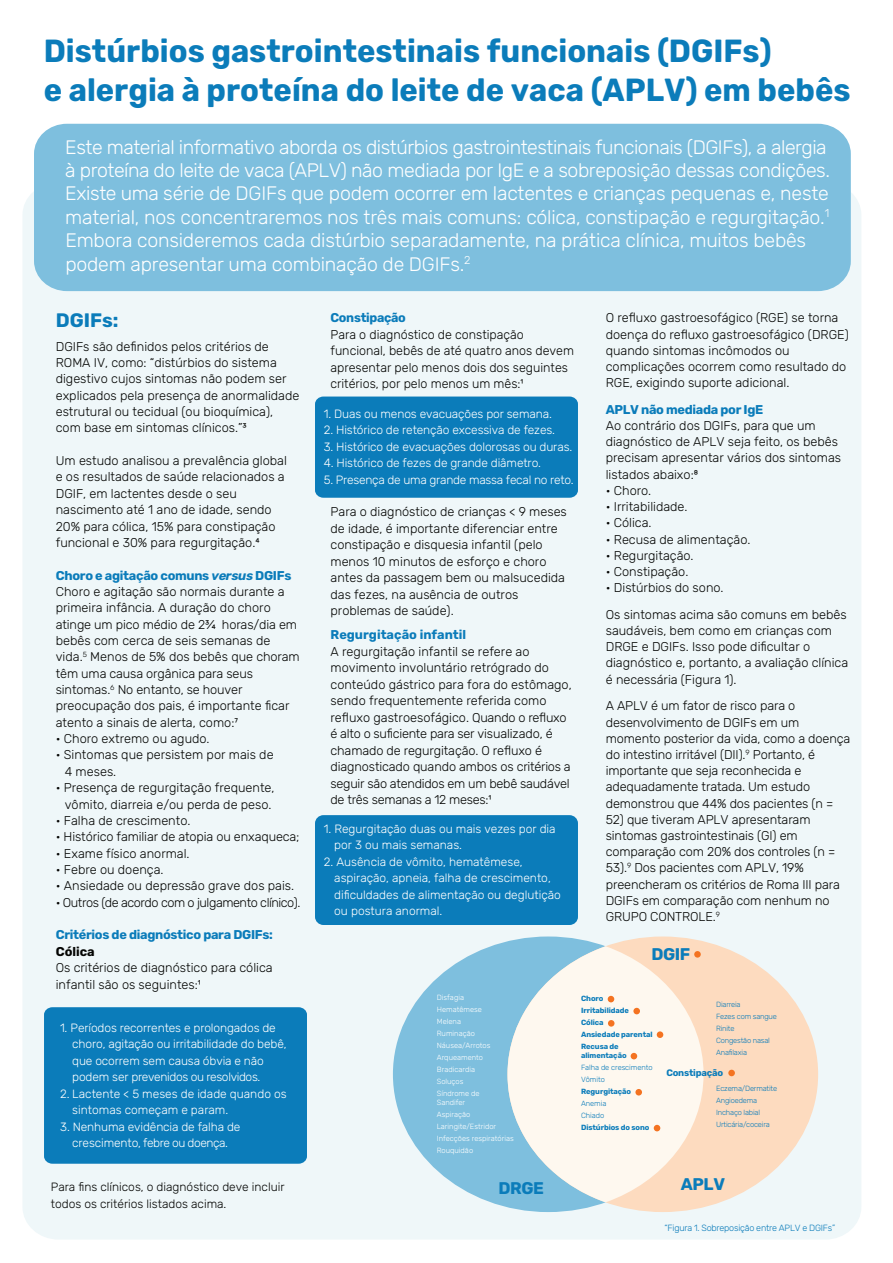
<style>
.page{position:relative;width:893px;height:1263px;background:#fff}
.page>*{position:absolute;margin:0;border:0;box-sizing:border-box;transform-origin:0 0}
.t1{font:700 31.95px/38.4px "Rubik";color:#0b7cba}
.t2{font:300 19.5px/23.4px "Rubik";letter-spacing:-.01em;color:#fff}
.t3{font:700 19.5px "Rubik";color:#0b7cba}
.t4{font:700 16.95px "Rubik";letter-spacing:-.025em;color:#0b7cba}
.t5{font:300 12.75px/16.2px "Rubik";color:#040503}
.t6{font:700 12.75px "Rubik";letter-spacing:-.025em;color:#0b7cba}
.t7{font:300 12.75px "Rubik";letter-spacing:-.035em;color:#040503}
.t8{font:700 12.75px "Rubik";color:#0b7cba}
.t9{font:700 12.75px "Rubik";color:#040503}
.t10{font:300 12px/16.5px "Rubik";letter-spacing:-.01em;color:#fff}
.t11{font:300 12px/16.5px "Rubik";color:#040503}
.t12{font:700 9.45px "Rubik";letter-spacing:-.025em;color:#0b7cba}
.t13{font:300 9px "Rubik";letter-spacing:-.025em;color:#0b7cba}
.t14{font:300 7.5px/12px "Rubik";color:#fff}
.t15{font:300 7.5px/12px "Rubik";letter-spacing:-.025em;color:#0b7cba}
.t16{font:700 7.5px/12px "Rubik";letter-spacing:-.01em;color:#0b7cba}
.s1{font-weight:700;color:#0b7cba}
.s2{font-weight:700;font-style:italic;color:#0b7cba}
</style>
<div class="page">
<div style="left:23px;top:192px;width:838px;height:1047px;background:#eff7f9"></div>
<div style="left:44px;top:1007px;width:263px;height:157px;background:#0b7cba;border-radius:8px"></div>
<div style="left:315px;top:815px;width:263px;height:110px;background:#0b7cba;border-radius:8px"></div>
<div style="left:34px;top:124px;width:817px;height:167px;background:#7ebfde;border-radius:32px"></div>
<div style="left:315px;top:396px;width:263px;height:102px;background:#0b7cba;border-radius:8px"></div>
<div style="left:393px;top:936px;width:311px;height:276px;background:#7ebfde;border-radius:50%"></div>
<div style="left:507px;top:936px;width:311px;height:276px;background:#fddbbf;border-radius:50%"></div>
<div style="left:507px;top:946px;width:197px;height:256px;background:#fef8ef;border-radius:50%"></div>
<div style="left:694px;top:951px;width:7px;height:7px;background:#f47321;border-radius:50%"></div>
<svg style="left:608px;top:996px;width:6px;height:6px"></svg>
<div style="left:633px;top:1008px;width:7px;height:6px;background:#f47321;border-radius:50%"></div>
<svg style="left:608px;top:1020px;width:6px;height:6px"></svg>
<div style="left:657px;top:1031px;width:6px;height:7px;background:#f47321;border-radius:50%"></div>
<svg style="left:631px;top:1053px;width:6px;height:6px"></svg>
<div style="left:635px;top:1089px;width:7px;height:6px;background:#f47321;border-radius:50%"></div>
<svg style="left:654px;top:1125px;width:6px;height:6px"></svg>
<div style="left:728px;top:1070px;width:7px;height:6px;background:#f47321;border-radius:50%"></div>
<h1 class="t1" style="left:44px;top:32px;width:808px">Distúrbios gastrointestinais funcionais (DGIFs)<br>e alergia à proteína do leite de vaca (APLV) em bebês</h1>
<p class="t2" style="left:65px;top:136px;width:766px">Este material informativo aborda os distúrbios gastrointestinais funcionais (DGIFs), a alergia à proteína do leite de vaca (APLV) não mediada por IgE e a sobreposição dessas condições.<br>Existe uma série de DGIFs que podem ocorrer em lactentes e crianças pequenas e, neste material, nos concentraremos nos três mais comuns: cólica, constipação e regurgitação.<sup>1<br></sup>Embora consideremos cada distúrbio separadamente, na prática clínica, muitos bebês podem apresentar uma combinação de DGIFs.<sup>2</sup></p>
<h2 class="t3" style="left:56px;top:309px;width:64px">DGIFs:</h2>
<p class="t5" style="left:56px;top:339px;width:245px">DGIFs são definidos pelos critérios de ROMA IV, como: “distúrbios do sistema digestivo cujos sintomas não podem ser explicados pela presença de anormalidade estrutural ou tecidual (ou bioquímica), com base em sintomas clínicos.”3</p>
<p class="t5" style="left:56px;top:453px;width:233px">Um estudo analisou a prevalência global e os resultados de saúde relacionados a DGIF, em lactentes desde o seu nascimento até 1 ano de idade, sendo 20% para cólica, 15% para constipação funcional e 30% para regurgitação.4</p>
<p class="t5" style="left:56px;top:567px;width:246px"><span class="s1">Choro e agitação comuns</span> <span class="s2">versus</span> <span class="s1">DGIFs </span>Choro e agitação são normais durante a primeira infância. A duração do choro atinge um pico médio de 2¾ horas/dia em bebês com cerca de seis semanas de vida.<sup>5</sup> Menos de 5% dos bebês que choram têm uma causa orgânica para seus sintomas.<sup>6</sup> No entanto, se houver preocupação dos pais, é importante ficar atento a sinais de alerta, como:7</p>
<p class="t5" style="left:56px;top:731px;width:155px">• Choro extremo ou agudo.</p>
<p class="t5" style="left:65px;top:747px;width:210px;text-indent:-9px">• Sintomas que persistem por mais de<br>4 meses.</p>
<p class="t5" style="left:56px;top:780px;width:220px;text-align:center">• Presença de regurgitação frequente, vômito, diarreia e/ou perda de peso.</p>
<p class="t5" style="left:56px;top:813px;width:136px">• Falha de crescimento.</p>
<p class="t5" style="left:56px;top:829px;width:245px">• Histórico familiar de atopia ou enxaqueca;</p>
<p class="t5" style="left:56px;top:846px;width:135px">• Exame físico anormal.</p>
<p class="t5" style="left:56px;top:862px;width:109px">• Febre ou doença.</p>
<p class="t5" style="left:56px;top:878px;width:240px">• Ansiedade ou depressão grave dos pais.</p>
<p class="t7" style="left:56px;top:893px;width:246px">• Outros (de acordo com o julgamento clínico).</p>
<p class="t6" style="left:56px;top:927px;width:219px">Critérios de diagnóstico para DGIFs:</p>
<p class="t9" style="left:56px;top:944px;width:41px">Cólica</p>
<p class="t5" style="left:56px;top:960px;width:218px">Os critérios de diagnóstico para cólica infantil são os seguintes:1</p>
<p class="t10" style="left:72px;top:1020px;width:216px;text-indent:-12px">1. Períodos recorrentes e prolongados de choro, agitação ou irritabilidade do bebê, que ocorrem sem causa óbvia e não podem ser prevenidos ou resolvidos.</p>
<p class="t10" style="left:72px;top:1086px;width:216px;text-indent:-12px">2. Lactente &lt; 5 meses de idade quando os sintomas começam e param.</p>
<p class="t10" style="left:60px;top:1119px;width:182px;text-align:center">3. Nenhuma evidência de falha de crescimento, febre ou doença.</p>
<p class="t11" style="left:51px;top:1179px;width:235px">Para fins clínicos, o diagnóstico deve incluir todos os critérios listados acima.</p>
<p class="t5" style="left:606px;top:310px;width:245px">O refluxo gastroesofágico (RGE) se torna doença do refluxo gastroesofágico (DRGE) quando sintomas incômodos ou complicações ocorrem como resultado do RGE, exigindo suporte adicional.</p>
<p class="t6" style="left:606px;top:402px;width:159px">APLV não mediada por IgE</p>
<p class="t5" style="left:606px;top:418px;width:237px">Ao contrário dos DGIFs, para que um diagnóstico de APLV seja feito, os bebês precisam apresentar vários dos sintomas listados abaixo:8</p>
<p class="t5" style="left:606px;top:483px;width:47px">• Choro.</p>
<p class="t5" style="left:606px;top:499px;width:83px">• Irritabilidade.</p>
<p class="t5" style="left:606px;top:515px;width:47px">• Cólica.</p>
<p class="t5" style="left:606px;top:532px;width:146px">• Recusa de alimentação.</p>
<p class="t5" style="left:606px;top:548px;width:89px">• Regurgitação.</p>
<p class="t5" style="left:606px;top:564px;width:84px">• Constipação.</p>
<p class="t5" style="left:606px;top:575px;width:242px;line-height:26.7px">• Distúrbios do sono.<br>Os sintomas acima são comuns em bebês</p>
<p class="t5" style="left:606px;top:623px;width:244px">saudáveis, bem como em crianças com DRGE e DGIFs. Isso pode dificultar o diagnóstico e, portanto, a avaliação clínica é necessária (Figura 1).</p>
<p class="t5" style="left:606px;top:698px;width:246px">A APLV é um fator de risco para o desenvolvimento de DGIFs em um momento posterior da vida, como a doença do intestino irritável (DII).<sup>9</sup> Portanto, é importante que seja reconhecida e adequadamente tratada. Um estudo demonstrou que 44% dos pacientes (n =</p>
<p class="t5" style="left:606px;top:812px;width:236px">52) que tiveram APLV apresentaram sintomas gastrointestinais (GI) em comparação com 20% dos controles (n = 53).<sup>9</sup> Dos pacientes com APLV, 19% preencheram os critérios de Roma III para DGIFs em comparação com nenhum no GRUPO CONTROLE.<sup>9</sup></p>
<p class="t6" style="left:330px;top:310px;width:77px">Constipação</p>
<p class="t5" style="left:330px;top:327px;width:245px">Para o diagnóstico de constipação funcional, bebês de até quatro anos devem apresentar pelo menos dois dos seguintes critérios, por pelo menos um mês:1</p>
<p class="t10" style="left:324px;top:406px;width:230px">1. Duas ou menos evacuações por semana.</p>
<p class="t10" style="left:324px;top:422px;width:233px">2. Histórico de retenção excessiva de fezes.</p>
<p class="t10" style="left:324px;top:439px;width:250px">3. Histórico de evacuações dolorosas ou duras.</p>
<p class="t10" style="left:324px;top:455px;width:219px">4. Histórico de fezes de grande diâmetro.</p>
<p class="t10" style="left:324px;top:472px;width:252px">5. Presença de uma grande massa fecal no reto.</p>
<p class="t5" style="left:330px;top:504px;width:238px">Para o diagnóstico de crianças &lt; 9 meses de idade, é importante diferenciar entre constipação e disquesia infantil (pelo menos 10 minutos de esforço e choro antes da passagem bem ou malsucedida das fezes, na ausência de outros problemas de saúde).</p>
<p class="t8" style="left:330px;top:627px;width:137px">Regurgitação infantil</p>
<p class="t5" style="left:330px;top:644px;width:243px">A regurgitação infantil se refere ao movimento involuntário retrógrado do conteúdo gástrico para fora do estômago, sendo frequentemente referida como refluxo gastroesofágico. Quando o refluxo é alto o suficiente para ser visualizado, é chamado de regurgitação. O refluxo é diagnosticado quando ambos os critérios a seguir são atendidos em um bebê saudável de três semanas a 12 meses:1</p>
<p class="t10" style="left:334px;top:821px;width:223px;text-indent:-10px">1. Regurgitação duas ou mais vezes por dia por 3 ou mais semanas.</p>
<p class="t10" style="left:334px;top:854px;width:228px;text-indent:-10px">2. Ausência de vômito, hematêmese, aspiração, apneia, falha de crescimento, dificuldades de alimentação ou deglutição ou postura anormal.</p>
<h3 class="t4" style="left:651px;top:944px;width:40px">DGIF</h3>
<p class="t14" style="left:437px;top:992px;width:55px">Disfagia<br>Hematêmese<br>Melena<br>Ruminação<br>Náusea/Arrotos<br>Arqueamento<br>Bradicardia<br>Soluços<br>Síndrome de</p>
<p class="t14" style="left:437px;top:1097px;width:78px">Sandifer<br>Aspiração<br>Laringite/Estridor<br>Infecções respiratórias<br>Rouquidão</p>
<h3 class="t4" style="left:498px;top:1178px;width:47px">DRGE</h3>
<h3 class="t4" style="left:681px;top:1174px;width:46px">APLV</h3>
<p class="t16" style="left:581px;top:993px;width:73px">Choro<br>Irritabilidade<br>Cólica<br>Ansiedade parental<br>Recusa de</p>
<p class="t16" style="left:581px;top:1050px;width:47px">alimentação</p>
<p class="t15" style="left:581px;top:1062px;width:73px">Falha de crescimento<br>Vômito</p>
<p class="t16" style="left:581px;top:1086px;width:52px">Regurgitação</p>
<p class="t15" style="left:581px;top:1098px;width:27px">Anemia<br>Chiado</p>
<p class="t16" style="left:581px;top:1122px;width:70px">Distúrbios do sono</p>
<p class="t15" style="left:716px;top:998px;width:62px">Diarreia<br>Fezes com sangue<br>Rinite<br>Congestão nasal<br>Anafilaxia</p>
<p class="t15" style="left:716px;top:1082px;width:63px">Eczema/Dermatite<br>Angioedema<br>Inchaço labial<br>Urticária/coceira</p>
<p class="t12" style="left:666px;top:1067px;width:58px">Constipação</p>
<p class="t13" style="left:665px;top:1221px;width:172px">“Figura 1. Sobreposição entre APLV e DGIFs”</p>
</div>
